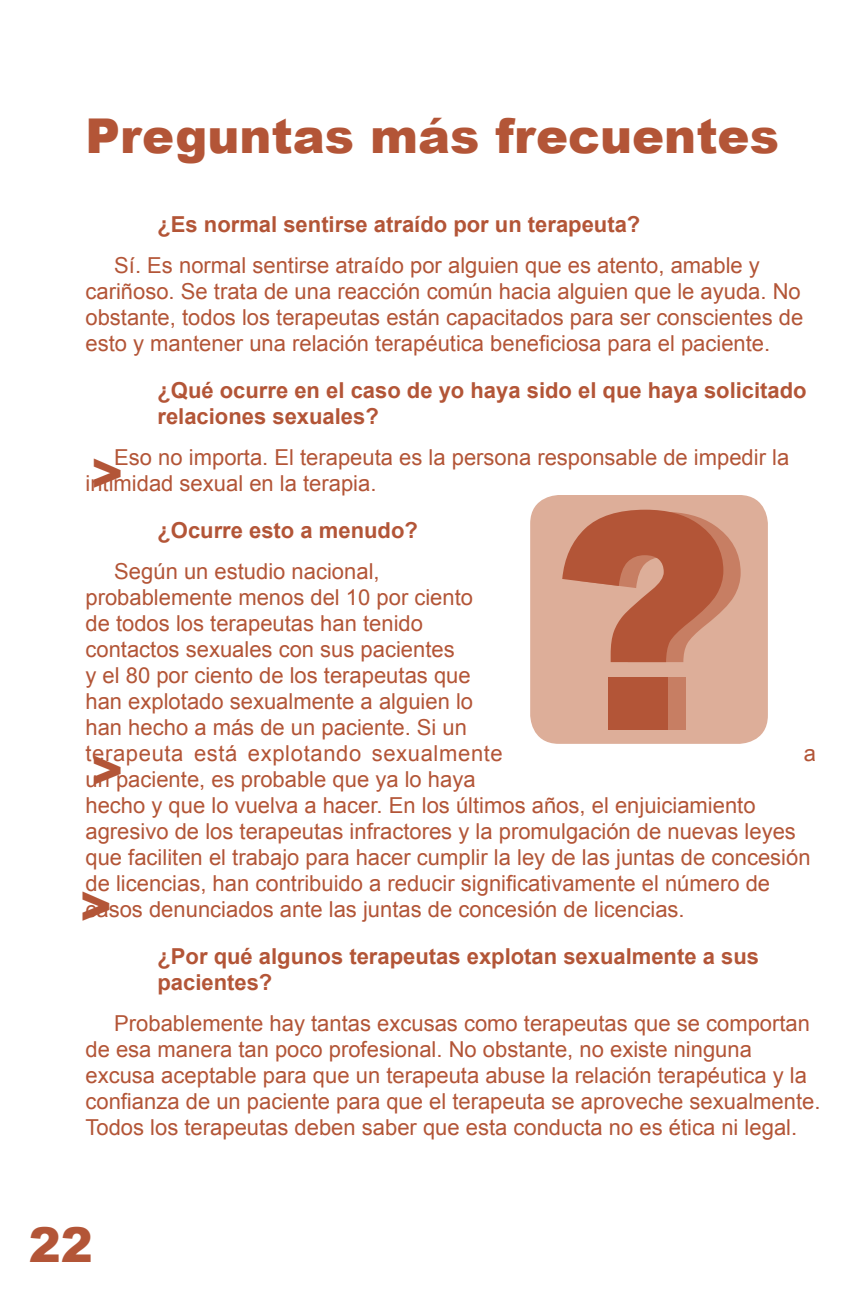
<style>
.page{position:relative;width:864px;height:1296px;background:#fff}
.page>*{position:absolute;margin:0;border:0;box-sizing:border-box;transform-origin:0 0}
.Headline{font:900 48px "Arial";color:#b35537}
.Body_Text{font:22px/26px "Arial";color:#b35537}
.Hanging_indent{font:700 22px/26px "Arial";color:#b35537}
</style>
<div class="page">
<div style="left:530px;top:495px;width:238px;height:249px;background:#ddae99;border-radius:29px"></div>
<div style="left:626px;top:677px;width:59px;height:52px;background:#c77e63"></div>
<svg style="left:562px;top:510px;width:179px;height:152px"></svg>
<div style="left:609px;top:677px;width:59px;height:52px;background:#b35537"></div>
<p class="Headline" style="left:86px;top:101px;width:695px">Preguntas más frecuentes</p>
<p class="Hanging_indent" style="left:158px;top:212px;width:484px">¿Es normal sentirse atraído por un terapeuta?</p>
<p class="Body_Text" style="left:86px;top:252px;width:719px;text-indent:29px">Sí. Es normal sentirse atraído por alguien que es atento, amable y cariñoso. Se trata de una reacción común hacia alguien que le ayuda. No obstante, todos los terapeutas están capacitados para ser conscientes de esto y mantener una relación terapéutica beneficiosa para el paciente.</p>
<p class="Hanging_indent" style="left:158px;top:378px;width:651px">¿Qué ocurre en el caso de yo haya sido el que haya solicitado relaciones sexuales?</p>
<p class="Body_Text" style="left:86px;top:444px;width:705px;text-indent:29px">Eso no importa. El terapeuta es la persona responsable de impedir la intimidad sexual en la terapia.</p>
<p class="Hanging_indent" style="left:158px;top:518px;width:262px">¿Ocurre esto a menudo?</p>
<p class="Body_Text" style="left:86px;top:558px;width:419px;text-indent:29px">Según un estudio nacional, probablemente menos del 10 por ciento de todos los terapeutas han tenido contactos sexuales con sus pacientes<br>y el 80 por ciento de los terapeutas que han explotado sexualmente a alguien lo han hecho a más de un paciente. Si un terapeuta está explotando sexualmente</p>
<p class="Headline" style="left:91px;top:438px;width:33px">&gt;</p>
<p class="Body_Text" style="left:804px;top:740px;width:14px">a</p>
<p class="Body_Text" style="left:86px;top:766px;width:727px">un paciente, es probable que ya lo haya<br>hecho y que lo vuelva a hacer. En los últimos años, el enjuiciamiento agresivo de los terapeutas infractores y la promulgación de nuevas leyes que faciliten el trabajo para hacer cumplir la ley de las juntas de concesión de licencias, han contribuido a reducir significativamente el número de casos denunciados ante las juntas de concesión de licencias.</p>
<p class="Hanging_indent" style="left:158px;top:944px;width:603px">¿Por qué algunos terapeutas explotan sexualmente a sus pacientes?</p>
<p class="Body_Text" style="left:86px;top:1010px;width:736px;text-indent:29px">Probablemente hay tantas excusas como terapeutas que se comportan de esa manera tan poco profesional. No obstante, no existe ninguna excusa aceptable para que un terapeuta abuse la relación terapéutica y la confianza de un paciente para que el terapeuta se aproveche sexualmente.<br>Todos los terapeutas deben saber que esta conducta no es ética ni legal.</p>
<p class="Headline" style="left:92px;top:735px;width:33px">&gt;</p>
<p class="Headline" style="left:80px;top:871px;width:33px">&gt;</p>
<h1 class="Headline" style="left:29px;top:1210px;width:66px">22</h1>
</div>
